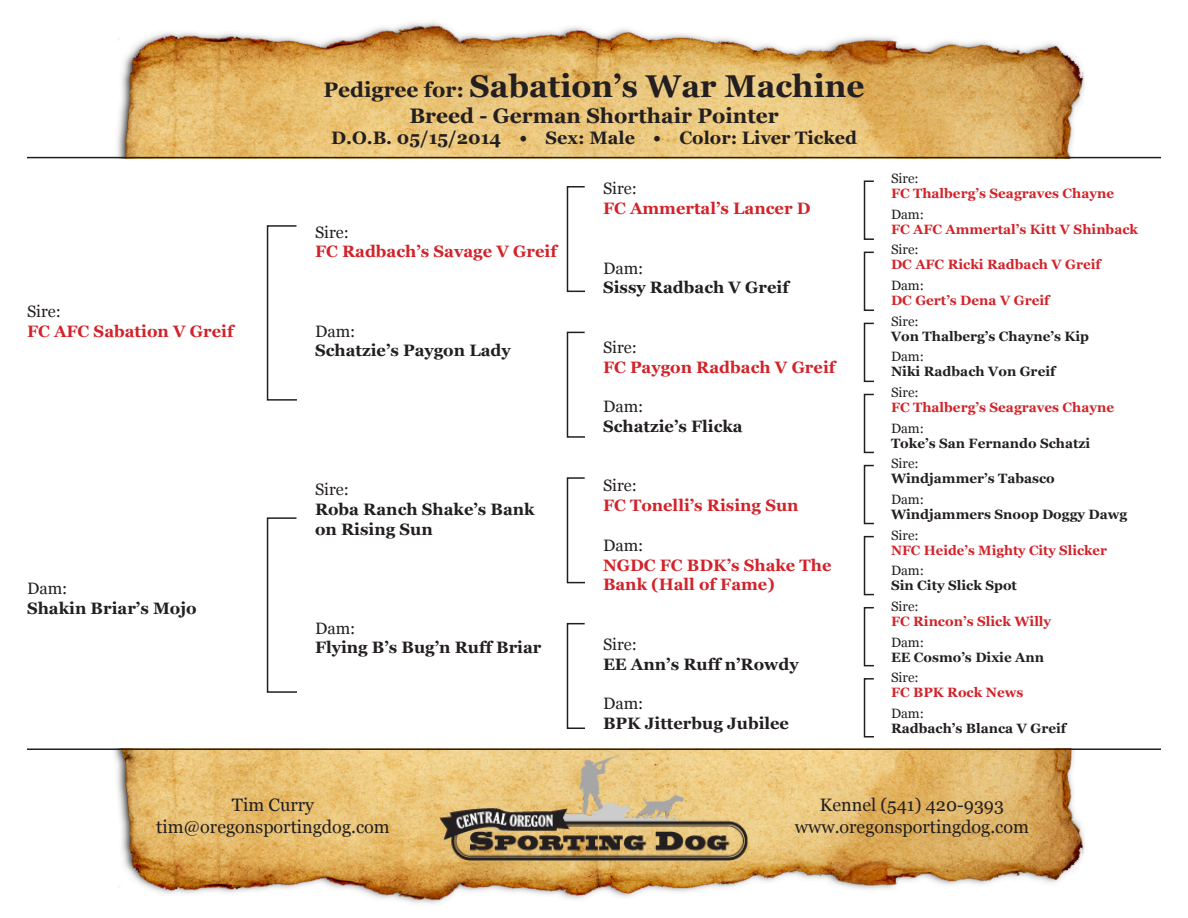
<style>
.page{position:relative;width:1188px;height:918px;background:#fff}
.page>*{position:absolute;margin:0;border:0;box-sizing:border-box;transform-origin:0 0}
.t1{font:700 31.5px "Georgia";color:#231f20}
.t2{font:700 21px "Georgia";color:#231f20}
.t3{font:18px "Georgia";color:#231f20}
.t4{font:700 18px "Georgia";color:#231f20}
.t5{font:700 16.5px/19.8px "Georgia";color:#231f20}
.t6{font:700 16.5px/19.8px "Georgia";color:#d1232a}
.t7{font:16.5px "Georgia";color:#231f20}
.t8{font:700 13.5px/15px "Georgia";color:#d1232a}
.t9{font:700 13.5px/15px "Georgia";color:#231f20}
.s1{font-size:21px}
.s2{font-weight:400;color:#231f20}
.s3{font-weight:400}
</style>
<div class="page">
<img style="left:103px;top:22px;width:982px;height:135px">
<img style="left:114px;top:750px;width:971px;height:154px">
<hr style="left:27px;top:157px;width:1134px;height:1px;background:#231f20">
<hr style="left:27px;top:748px;width:1134px;height:2px;background:#231f20">
<svg style="left:266px;top:225px;width:31px;height:176px"></svg>
<svg style="left:266px;top:517px;width:31px;height:176px"></svg>
<div style="left:567px;top:186px;width:19px;height:106px;border:2px solid #231f20"></div>
<div style="left:567px;top:332px;width:19px;height:106px;border:2px solid #231f20"></div>
<div style="left:567px;top:477px;width:19px;height:106px;border:2px solid #231f20"></div>
<div style="left:567px;top:623px;width:19px;height:106px;border:2px solid #231f20"></div>
<div style="left:864px;top:180px;width:11px;height:60px;border:2px solid #231f20"></div>
<div style="left:864px;top:252px;width:11px;height:59px;border:2px solid #231f20"></div>
<div style="left:864px;top:323px;width:11px;height:59px;border:2px solid #231f20"></div>
<div style="left:864px;top:394px;width:11px;height:59px;border:2px solid #231f20"></div>
<div style="left:864px;top:465px;width:11px;height:59px;border:2px solid #231f20"></div>
<div style="left:864px;top:536px;width:11px;height:59px;border:2px solid #231f20"></div>
<div style="left:864px;top:607px;width:11px;height:59px;border:2px solid #231f20"></div>
<div style="left:864px;top:678px;width:11px;height:60px;border:2px solid #231f20"></div>
<img style="left:440px;top:748px;width:308px;height:114px">
<p class="t7" style="left:27px;top:299px;width:35px">Sire:</p>
<p class="t6" style="left:27px;top:320px;width:208px">FC AFC Sabation V Greif</p>
<p class="t7" style="left:27px;top:576px;width:42px">Dam:</p>
<p class="t5" style="left:27px;top:597px;width:171px">Shakin Briar’s Mojo</p>
<p class="t1" style="left:323px;top:63px;width:543px"><span class="s1">Pedigree for:</span> Sabation’s War Machine</p>
<p class="t2" style="left:409px;top:99px;width:371px">Breed - German Shorthair Pointer</p>
<p class="t4" style="left:331px;top:124px;width:527px">D.O.B. 05/15/2014 • Sex: Male • Color: Liver Ticked</p>
<p class="t7" style="left:315px;top:220px;width:35px">Sire:</p>
<p class="t6" style="left:315px;top:241px;width:243px">FC Radbach’s Savage V Greif</p>
<p class="t7" style="left:315px;top:319px;width:42px">Dam:</p>
<p class="t5" style="left:315px;top:340px;width:197px">Schatzie’s Paygon Lady</p>
<p class="t7" style="left:315px;top:477px;width:35px">Sire:</p>
<p class="t5" style="left:315px;top:498px;width:221px">Roba Ranch Shake’s Bank on Rising Sun</p>
<p class="t7" style="left:315px;top:616px;width:42px">Dam:</p>
<p class="t5" style="left:315px;top:637px;width:228px">Flying B’s Bug’n Ruff Briar</p>
<p class="t7" style="left:603px;top:177px;width:35px">Sire:</p>
<p class="t6" style="left:603px;top:198px;width:209px">FC Ammertal’s Lancer D</p>
<p class="t7" style="left:603px;top:256px;width:42px">Dam:</p>
<p class="t5" style="left:603px;top:277px;width:187px">Sissy Radbach V Greif</p>
<p class="t7" style="left:603px;top:335px;width:35px">Sire:</p>
<p class="t6" style="left:603px;top:356px;width:234px">FC Paygon Radbach V Greif</p>
<p class="t7" style="left:603px;top:394px;width:42px">Dam:</p>
<p class="t5" style="left:603px;top:416px;width:141px">Schatzie’s Flicka</p>
<p class="t7" style="left:603px;top:474px;width:35px">Sire:</p>
<p class="t6" style="left:603px;top:495px;width:197px">FC Tonelli’s Rising Sun</p>
<p class="t7" style="left:603px;top:533px;width:42px">Dam:</p>
<p class="t6" style="left:603px;top:554px;width:230px">NGDC FC BDK’s Shake The<br>Bank (Hall of Fame)</p>
<p class="t7" style="left:603px;top:632px;width:35px">Sire:</p>
<p class="t5" style="left:603px;top:653px;width:197px">EE Ann’s Ruff n’Rowdy</p>
<p class="t7" style="left:603px;top:691px;width:42px">Dam:</p>
<p class="t5" style="left:603px;top:713px;width:188px">BPK Jitterbug Jubilee</p>
<p class="t8" style="left:891px;top:170px;width:225px"><span class="s2">Sire:<br></span>FC Thalberg’s Seagraves Chayne</p>
<p class="t8" style="left:891px;top:206px;width:249px"><span class="s2">Dam:<br></span>FC AFC Ammertal’s Kitt V Shinback</p>
<p class="t8" style="left:891px;top:242px;width:211px"><span class="s2">Sire:<br></span>DC AFC Ricki Radbach V Greif</p>
<p class="t8" style="left:891px;top:277px;width:160px"><span class="s2">Dam:<br></span>DC Gert’s Dena V Greif</p>
<p class="t9" style="left:891px;top:313px;width:200px"><span class="s3">Sire:<br></span>Von Thalberg’s Chayne’s Kip</p>
<p class="t9" style="left:891px;top:349px;width:166px"><span class="s3">Dam:<br></span>Niki Radbach Von Greif</p>
<p class="t8" style="left:891px;top:384px;width:225px"><span class="s2">Sire:<br></span>FC Thalberg’s Seagraves Chayne</p>
<p class="t9" style="left:891px;top:420px;width:201px"><span class="s3">Dam:<br></span>Toke’s San Fernando Schatzi</p>
<p class="t9" style="left:891px;top:456px;width:165px"><span class="s3">Sire:<br></span>Windjammer’s Tabasco</p>
<p class="t9" style="left:891px;top:491px;width:238px"><span class="s3">Dam:<br></span>Windjammers Snoop Doggy Dawg</p>
<p class="t8" style="left:891px;top:527px;width:217px"><span class="s2">Sire:<br></span>NFC Heide’s Mighty City Slicker</p>
<p class="t9" style="left:891px;top:563px;width:127px"><span class="s3">Dam:<br></span>Sin City Slick Spot</p>
<p class="t8" style="left:891px;top:598px;width:162px"><span class="s2">Sire:<br></span>FC Rincon’s Slick Willy</p>
<p class="t9" style="left:891px;top:634px;width:155px"><span class="s3">Dam:<br></span>EE Cosmo’s Dixie Ann</p>
<p class="t8" style="left:891px;top:670px;width:134px"><span class="s2">Sire:<br></span>FC BPK Rock News</p>
<p class="t9" style="left:891px;top:705px;width:177px"><span class="s3">Dam:<br></span>Radbach’s Blanca V Greif</p>
<p class="t3" style="left:232px;top:792px;width:84px">Tim Curry</p>
<p class="t3" style="left:156px;top:813px;width:235px">tim@oregonsportingdog.com</p>
<p class="t3" style="left:820px;top:792px;width:186px">Kennel (541) 420-9393</p>
<p class="t3" style="left:795px;top:813px;width:236px">www.oregonsportingdog.com</p>
</div>
